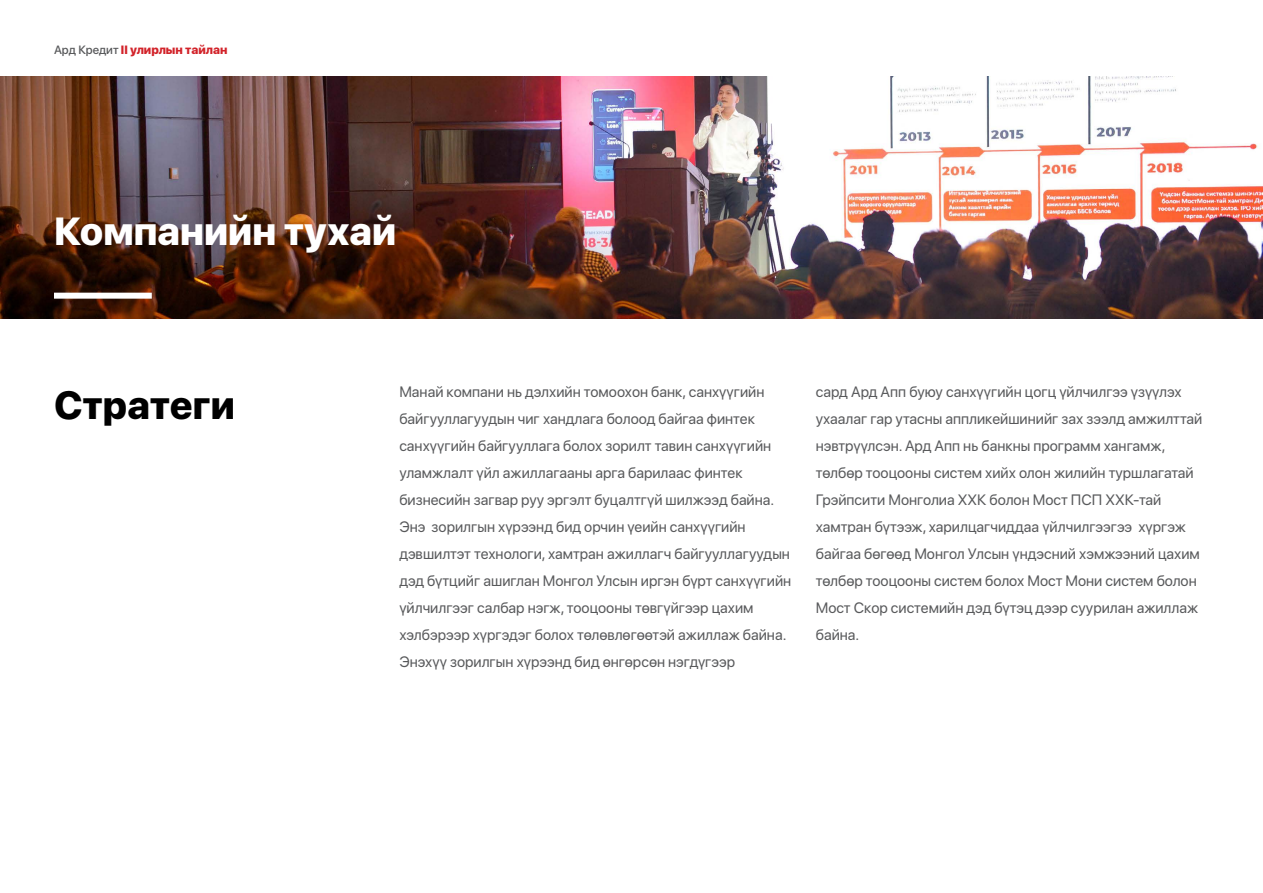
<style>
.page{position:relative;width:1263px;height:893px;background:#fff}
.page>*{position:absolute;margin:0;border:0;box-sizing:border-box;transform-origin:0 0}
.t1{font:800 39px "SF Pro Display";color:#fff}
.t2{font:800 39px "SF Pro Display";color:#000}
.t3{font:15px/27px "SF Pro Display";color:#58595b}
.t4{font:800 12px "SF Pro Display";color:#d2232a}
.s1{font-weight:500;color:#58595b}
</style>
<div class="page">
<img style="left:0;top:77px;width:1263px;height:242px">
<div style="left:54px;top:293px;width:98px;height:6px;background:#fff"></div>
<p class="t4" style="left:54px;top:43px;width:175px"><span class="s1">Ард Кредит</span> II улирлын тайлан</p>
<h1 class="t1" style="left:54px;top:209px;width:344px">Компанийн тухай</h1>
<h1 class="t2" style="left:54px;top:383px;width:182px">Стратеги</h1>
<p class="t3" style="left:399px;top:378px;width:393px">Манай компани нь дэлхийн томоохон банк, санхүүгийн байгууллагуудын чиг хандлага болоод байгаа финтек санхүүгийн байгууллага болох зорилт тавин санхүүгийн уламжлалт үйл ажиллагааны арга барилаас финтек бизнесийн загвар руу эргэлт буцалтгүй шилжээд байна.<br>Энэ зорилгын хүрээнд бид орчин үеийн санхүүгийн дэвшилтэт технологи, хамтран ажиллагч байгууллагуудын дэд бүтцийг ашиглан Монгол Улсын иргэн бүрт санхүүгийн үйлчилгээг салбар нэгж, тооцооны төвгүйгээр цахим хэлбэрээр хүргэдэг болох төлөвлөгөөтэй ажиллаж байна.<br>Энэхүү зорилгын хүрээнд бид өнгөрсөн нэгдүгээр</p>
<p class="t3" style="left:816px;top:378px;width:388px">сард Ард Апп буюу санхүүгийн цогц үйлчилгээ үзүүлэх ухаалаг гар утасны аппликейшинийг зах зээлд амжилттай нэвтрүүлсэн. Ард Апп нь банкны программ хангамж, төлбөр тооцооны систем хийх олон жилийн туршлагатай Грэйпсити Монголиа ХХК болон Мост ПСП ХХК-тай хамтран бүтээж, харилцагчиддаа үйлчилгээгээ хүргэж байгаа бөгөөд Монгол Улсын үндэсний хэмжээний цахим төлбөр тооцооны систем болох Мост Мони систем болон Мост Скор системийн дэд бүтэц дээр суурилан ажиллаж байна.</p>
</div>
